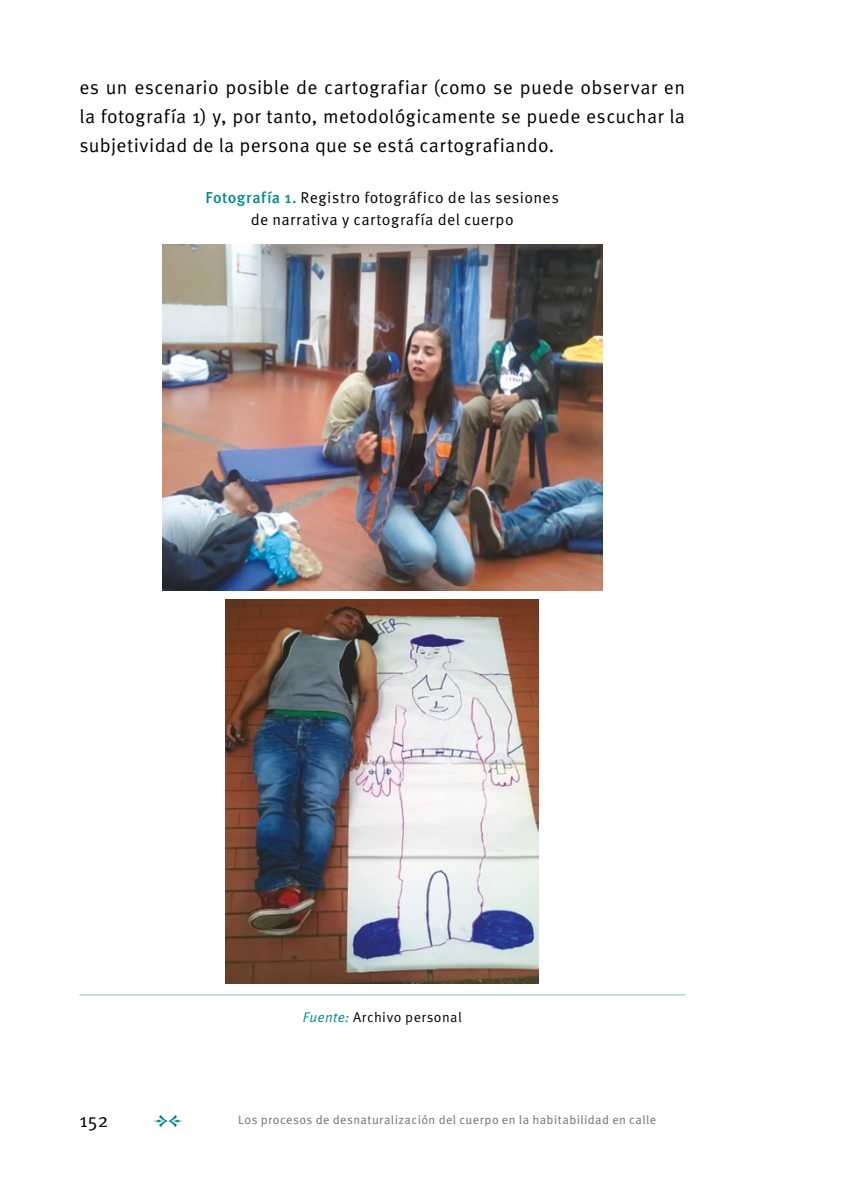
<style>
.page{position:relative;width:844px;height:1191px;background:#fff}
.page>*{position:absolute;margin:0;border:0;box-sizing:border-box;transform-origin:0 0}
._02Body_san{font:19.25px/29.1px "Meta Pro";letter-spacing:.015em;color:#000;text-align:justify}
.Tit_Graf_Tab{font:15.75px/22.1px "Meta Pro";letter-spacing:.03em;color:#000;text-align:center}
.Fuente_sin_esp{font:14px "Meta Pro";color:#000}
.t1{font:12.25px "Meta Pro";letter-spacing:.035em;color:#706f6f}
.s1{font-weight:500;color:#008a8b}
.s2{font-style:italic;color:#008a8b}
</style>
<div class="page">
<hr style="left:79px;top:994px;width:606px;height:1px;background:#81c2c3">
<img style="left:162px;top:245px;width:440px;height:345px">
<img style="left:225px;top:599px;width:313px;height:384px">
<p class="_02Body_san" style="left:79px;top:73px;width:607px">es un escenario posible de cartografiar (como se puede observar en la fotografía 1) y, por tanto, metodológicamente se puede escuchar la subjetividad de la persona que se está cartografiando.</p>
<p class="Tit_Graf_Tab" style="left:205px;top:187px;width:355px"><span class="s1">Fotografía 1.</span> Registro fotográfico de las sesiones de narrativa y cartografía del cuerpo</p>
<p class="Fuente_sin_esp" style="left:303px;top:1008px;width:160px"><span class="s2">Fuente:</span> Archivo personal</p>
<p class="_02Body_san" style="left:79px;top:1106px;width:30px">152</p>
<p class="t1" style="left:238px;top:1111px;width:419px">Los procesos de desnaturalización del cuerpo en la habitabilidad en calle</p>
</div>
